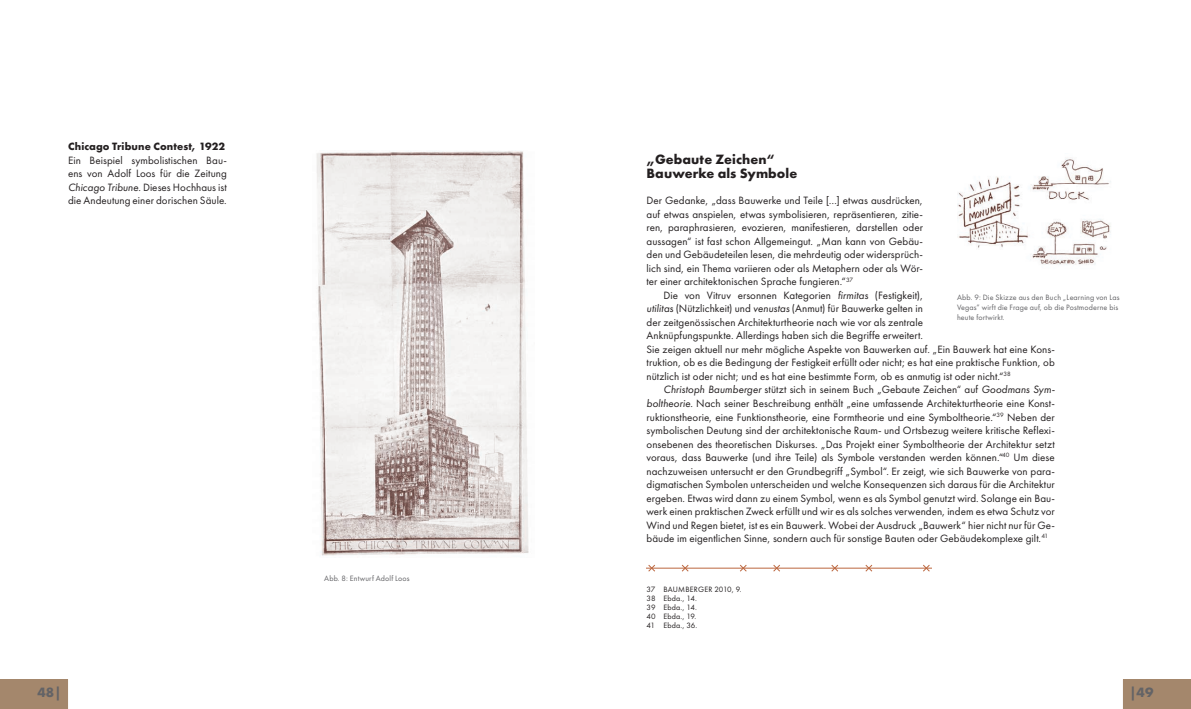
<style>
.page{position:relative;width:1191px;height:709px;background:#fff}
.page>*{position:absolute;margin:0;border:0;box-sizing:border-box;transform-origin:0 0}
.t1{font:700 14px/14px "Futura PT";letter-spacing:.005em;color:#231f20}
.t2{font:700 14px "Futura PT";color:#636366}
.t3{font:11px/13.5px "Futura PT";letter-spacing:.005em;color:#231f20;text-align:justify}
.t4{font:700 11px "Futura PT";letter-spacing:.01em;color:#231f20}
.t5{font:8px/9.6px "Futura PT";letter-spacing:.015em;color:#636366}
.t6{font:8px/9px "Futura PT";letter-spacing:.015em;color:#231f20}
.s1{font-style:italic}
</style>
<div class="page">
<div style="left:1123px;top:679px;width:68px;height:30px;background:#a4876c"></div>
<hr style="left:646px;top:567px;width:285px;height:1px;background:#bc673f">
<svg style="left:921px;top:564px;width:9px;height:8px"></svg>
<svg style="left:830px;top:564px;width:9px;height:8px"></svg>
<svg style="left:772px;top:564px;width:9px;height:8px"></svg>
<svg style="left:738px;top:564px;width:9px;height:8px"></svg>
<svg style="left:680px;top:564px;width:9px;height:8px"></svg>
<svg style="left:647px;top:564px;width:9px;height:8px"></svg>
<svg style="left:864px;top:564px;width:9px;height:8px"></svg>
<div style="left:0;top:679px;width:68px;height:30px;background:#a4876c"></div>
<img style="left:957px;top:159px;width:154px;height:106px">
<img style="left:316px;top:151px;width:213px;height:405px">
<p class="t4" style="left:68px;top:140px;width:159px">Chicago Tribune Contest, 1922</p>
<p class="t3" style="left:68px;top:153px;width:160px">Ein Beispiel symbolistischen Bau&shy;ens von Adolf Loos für die Zeitung <span class="s1">Chicago Tribune</span>. Dieses Hochhaus ist die Andeutung einer dorischen Säule.</p>
<p class="t5" style="left:324px;top:573px;width:87px">Abb. 8: Entwurf Adolf Loos</p>
<p class="t1" style="left:646px;top:152px;width:152px">„Gebaute Zeichen“<br>Bauwerke als Symbole</p>
<p class="t3" style="left:646px;top:194px;width:278px">Der Gedanke, „dass Bauwerke und Teile […] etwas ausdrücken, auf etwas anspielen, etwas symbolisieren, repräsentieren, zitie&shy;ren, paraphrasieren, evozieren, manifestieren, darstellen oder aussagen“ ist fast schon Allgemeingut. „Man kann von Gebäu&shy;den und Gebäudeteilen lesen, die mehrdeutig oder widersprüch&shy;lich sind, ein Thema variieren oder als Metaphern oder als Wör&shy;ter einer architektonischen Sprache fungieren.“<sup>37</sup></p>
<p class="t3" style="left:646px;top:288px;width:410px;text-align:left;text-indent:17px">Die von Vitruv ersonnen Kategorien <span class="s1">firmitas</span> (Festigkeit),<br><span class="s1">utilitas</span> (Nützlichkeit) und <span class="s1">venustas</span> (Anmut) für Bauwerke gelten in<br>der zeitgenössischen Architekturtheorie nach wie vor als zentrale<br>Anknüpfungspunkte. Allerdings haben sich die Begriffe erweitert.<br>Sie zeigen aktuell nur mehr mögliche Aspekte von Bauwerken auf. „Ein Bauwerk hat eine Kons&shy;truktion, ob es die Bedingung der Festigkeit erfüllt oder nicht; es hat eine praktische Funktion, ob nützlich ist oder nicht; und es hat eine bestimmte Form, ob es anmutig ist oder nicht.“<sup>38</sup></p>
<p class="t3" style="left:646px;top:383px;width:410px;text-indent:17px"><span class="s1">Christoph Baumberger</span> stützt sich in seinem Buch „Gebaute Zeichen“ auf <span class="s1">Goodmans Sym&shy;boltheorie</span>. Nach seiner Beschreibung enthält „eine umfassende Architekturtheorie eine Konst&shy;ruktionstheorie, eine Funktionstheorie, eine Formtheorie und eine Symboltheorie.“<sup>39</sup> Neben der symbolischen Deutung sind der architektonische Raum- und Ortsbezug weitere kritische Reflexi&shy;onsebenen des theoretischen Diskurses. „Das Projekt einer Symboltheorie der Architektur setzt voraus, dass Bauwerke (und ihre Teile) als Symbole verstanden werden können.“<sup>40</sup> Um diese nachzuweisen untersucht er den Grundbegriff „Symbol“. Er zeigt, wie sich Bauwerke von para&shy;digmatischen Symbolen unterscheiden und welche Konsequenzen sich daraus für die Architektur ergeben. Etwas wird dann zu einem Symbol, wenn es als Symbol genutzt wird. Solange ein Bau&shy;werk einen praktischen Zweck erfüllt und wir es als solches verwenden, indem es etwa Schutz vor Wind und Regen bietet, ist es ein Bauwerk. Wobei der Ausdruck „Bauwerk“ hier nicht nur für Ge&shy;bäude im eigentlichen Sinne, sondern auch für sonstige Bauten oder Gebäudekomplexe gilt.<sup>41</sup></p>
<p class="t5" style="left:957px;top:293px;width:164px">Abb. 9: Die Skizze aus den Buch „Learning von Las<br>Vegas” wirft die Frage auf, ob die Postmoderne bis heute fortwirkt.</p>
<p class="t6" style="left:646px;top:584px;width:97px">37 BAUMBERGER 2010, 9.<br>38 Ebda., 14.<br>39 Ebda., 14.<br>40 Ebda., 19.<br>41 Ebda., 36.</p>
<p class="t2" style="left:38px;top:683px;width:25px">48|</p>
<p class="t2" style="left:1129px;top:683px;width:25px">|49</p>
</div>
